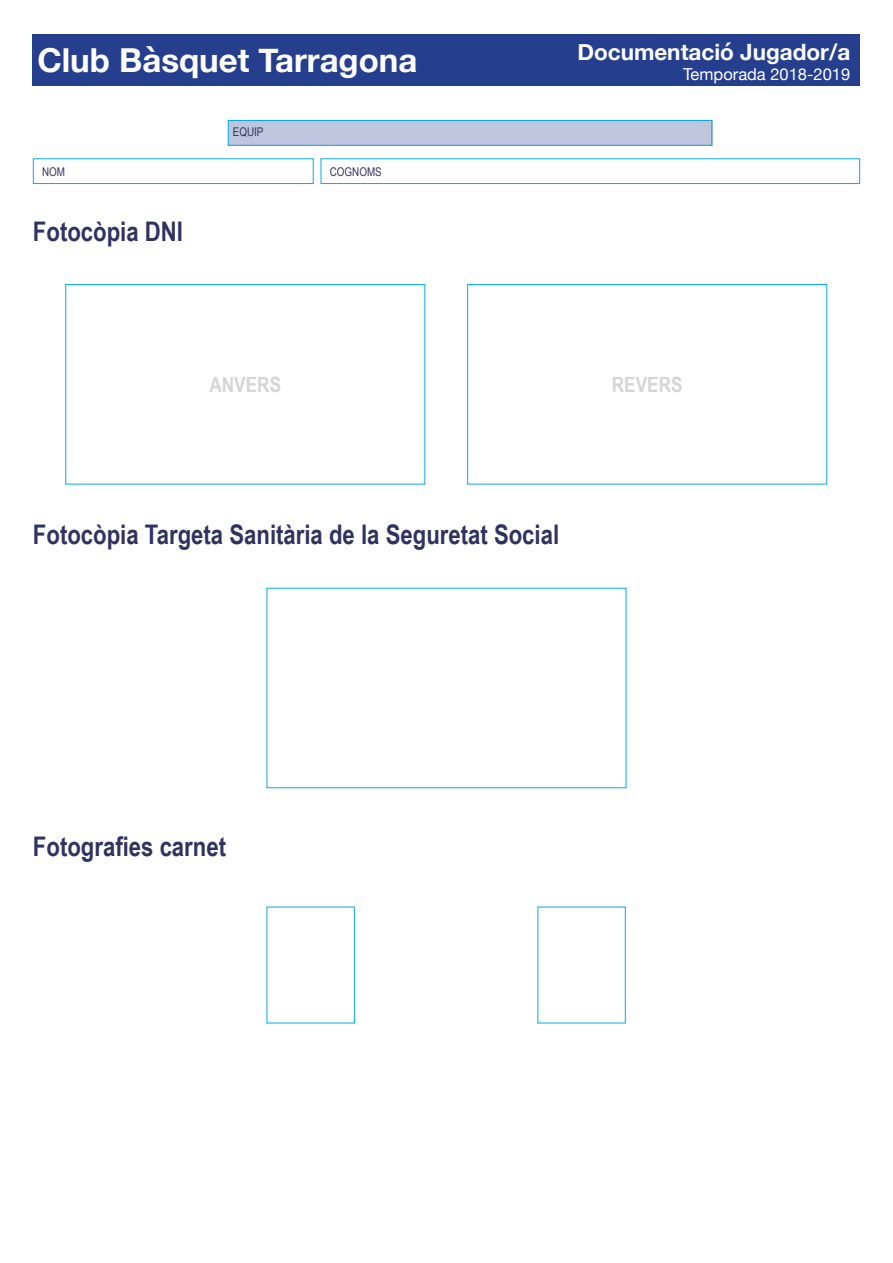
<style>
.page{position:relative;width:893px;height:1263px;background:#fff}
.page>*{position:absolute;margin:0;border:0;box-sizing:border-box;transform-origin:0 0}
.t1{font:700 33px "Helvetica Neue";color:#fff}
.t2{font:700 27px "Arial Narrow";color:#313260}
.t3{font:700 22.5px "Helvetica Neue";color:#fff}
.t4{font:700 21px "Arial Narrow";color:#d4d5d7}
.t5{font:16.5px "Helvetica Neue";color:#fff}
.t6{font:12px "Arial Narrow";color:#313260}
</style>
<div class="page">
<div style="left:33px;top:34px;width:827px;height:51px;background:#253f8e"></div>
<div style="left:228px;top:120px;width:484px;height:26px;background:#bec5dd"></div>
<div style="left:228px;top:120px;width:484px;height:26px;border:1px solid #08abe4"></div>
<div style="left:33px;top:158px;width:281px;height:26px;border:1px solid #08abe4"></div>
<div style="left:321px;top:158px;width:539px;height:26px;border:1px solid #08abe4"></div>
<div style="left:65px;top:284px;width:360px;height:200px;border:1px solid #08abe4"></div>
<div style="left:467px;top:284px;width:360px;height:200px;border:1px solid #08abe4"></div>
<p class="t1" style="left:37px;top:35px;width:382px">Club Bàsquet Tarragona</p>
<p class="t6" style="left:233px;top:122px;width:32px">EQUIP</p>
<p class="t6" style="left:42px;top:162px;width:24px">NOM</p>
<p class="t6" style="left:330px;top:162px;width:53px">COGNOMS</p>
<p class="t2" style="left:33px;top:211px;width:152px">Fotocòpia DNI</p>
<p class="t3" style="left:577px;top:35px;width:274px">Documentació Jugador/a</p>
<p class="t5" style="left:683px;top:62px;width:169px">Temporada 2018-2019</p>
<p class="t4" style="left:209px;top:369px;width:73px">ANVERS</p>
<p class="t4" style="left:612px;top:369px;width:72px">REVERS</p>
<p class="t2" style="left:33px;top:514px;width:528px">Fotocòpia Targeta Sanitària de la Seguretat Social</p>
<p class="t2" style="left:33px;top:826px;width:195px">Fotografies carnet</p>
</div>
